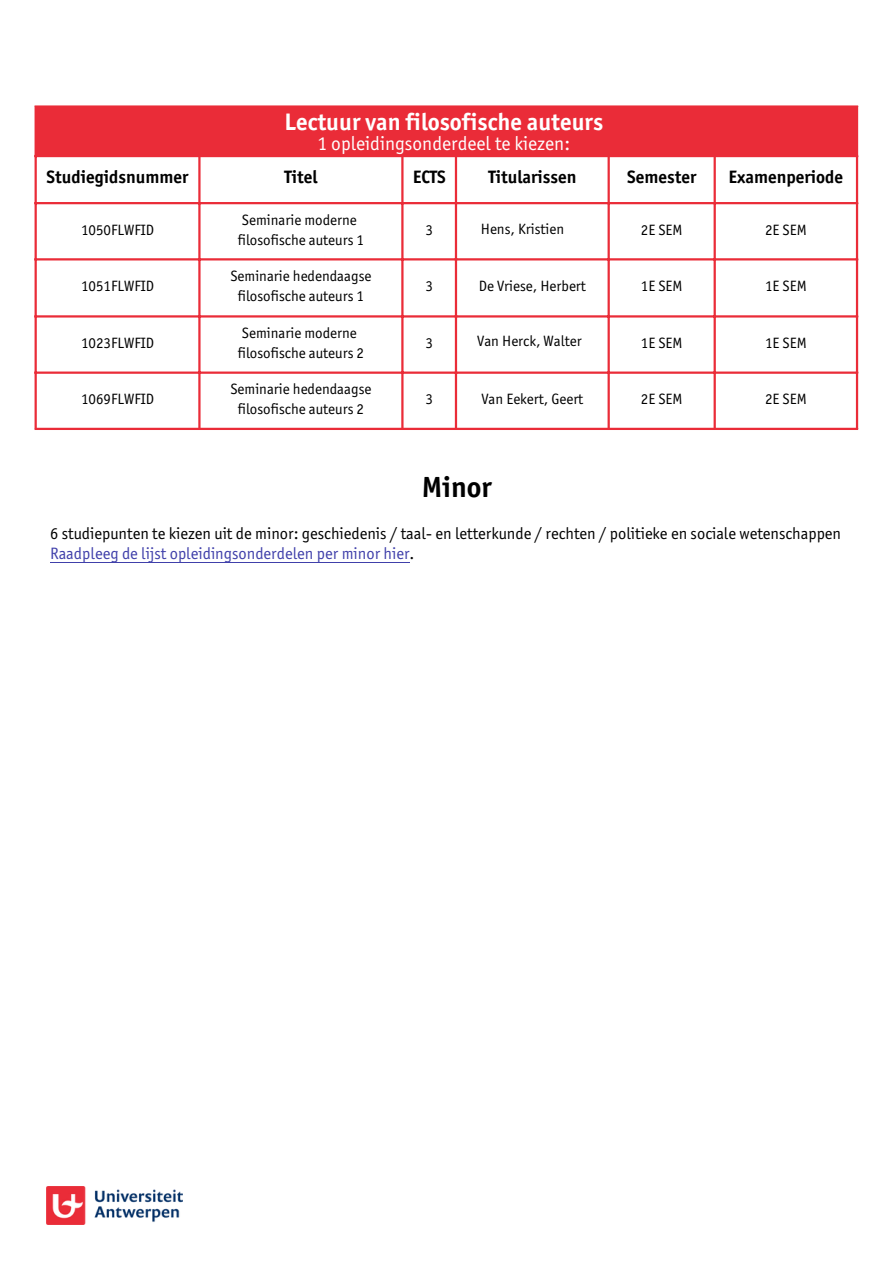
<style>
.page{position:relative;width:893px;height:1264px;background:#fff}
.page>*{position:absolute;margin:0;border:0;box-sizing:border-box;transform-origin:0 0}
.t1{font:700 29.25px "Officina Sans ITC Pro";color:#000}
.t2{font:700 24px "Officina Sans ITC Pro";color:#fff}
.t3{font:19.5px "Officina Sans ITC Pro";color:#fff}
.t4{font:700 18px "Officina Sans ITC Std";color:#000}
.t5{font:16.5px/19.8px "Officina Sans ITC Pro";color:#000}
.t6{font:15px/20.2px "Officina Sans ITC Std";color:#000;text-align:center}
.t7{font:15px "Officina Sans ITC Pro";color:#000}
.s1{color:#4040aa}
</style>
<div class="page">
<img style="left:46px;top:1186px;width:136px;height:38px">
<div style="left:35px;top:106px;width:822px;height:50px;background:#ea2c38"></div>
<hr style="left:35px;top:108px;width:2px;height:320px;background:#ea2c38">
<hr style="left:198px;top:157px;width:2px;height:271px;background:#ea2c38">
<hr style="left:401px;top:157px;width:2px;height:271px;background:#ea2c38">
<hr style="left:455px;top:157px;width:2px;height:271px;background:#ea2c38">
<hr style="left:607px;top:157px;width:2px;height:271px;background:#ea2c38">
<hr style="left:713px;top:157px;width:2px;height:271px;background:#ea2c38">
<hr style="left:855px;top:108px;width:3px;height:320px;background:#ea2c38">
<hr style="left:35px;top:105px;width:823px;height:3px;background:#ea2c38">
<hr style="left:35px;top:155px;width:823px;height:2px;background:#ea2c38">
<hr style="left:35px;top:202px;width:823px;height:2px;background:#ea2c38">
<hr style="left:35px;top:258px;width:823px;height:2px;background:#ea2c38">
<hr style="left:35px;top:315px;width:823px;height:2px;background:#ea2c38">
<hr style="left:35px;top:371px;width:823px;height:3px;background:#ea2c38">
<hr style="left:35px;top:428px;width:823px;height:2px;background:#ea2c38">
<hr style="left:50px;top:562px;width:359px;height:1px;background:#4040aa">
<p class="t2" style="left:284px;top:107px;width:320px">Lectuur van filosofische auteurs</p>
<h3 class="t3" style="left:317px;top:132px;width:254px">1 opleidingsonderdeel te kiezen:</h3>
<p class="t4" style="left:47px;top:170px;width:143px">Studiegidsnummer</p>
<p class="t4" style="left:284px;top:170px;width:34px">Titel</p>
<p class="t4" style="left:412px;top:170px;width:34px">ECTS</p>
<p class="t4" style="left:488px;top:170px;width:89px">Titularissen</p>
<p class="t4" style="left:627px;top:170px;width:71px">Semester</p>
<p class="t4" style="left:728px;top:170px;width:116px">Examenperiode</p>
<p class="t6" style="left:81px;top:221px;width:74px">1050FLWFID</p>
<p class="t6" style="left:242px;top:210px;width:116px">Seminarie moderne</p>
<p class="t6" style="left:238px;top:231px;width:128px">filosofische auteurs 1</p>
<p class="t6" style="left:425px;top:221px;width:9px">3</p>
<p class="t7" style="left:481px;top:220px;width:85px">Hens, Kristien</p>
<p class="t6" style="left:640px;top:221px;width:43px">2E SEM</p>
<p class="t6" style="left:765px;top:221px;width:43px">2E SEM</p>
<p class="t6" style="left:81px;top:277px;width:74px">1051FLWFID</p>
<p class="t6" style="left:230px;top:267px;width:143px">Seminarie hedendaagse filosofische auteurs 1</p>
<p class="t6" style="left:425px;top:277px;width:9px">3</p>
<p class="t6" style="left:478px;top:277px;width:109px">De Vriese, Herbert</p>
<p class="t6" style="left:640px;top:277px;width:43px">1E SEM</p>
<p class="t6" style="left:765px;top:277px;width:43px">1E SEM</p>
<p class="t6" style="left:81px;top:334px;width:74px">1023FLWFID</p>
<p class="t6" style="left:242px;top:324px;width:116px">Seminarie moderne</p>
<p class="t6" style="left:238px;top:344px;width:128px">filosofische auteurs 2</p>
<p class="t6" style="left:425px;top:334px;width:9px">3</p>
<p class="t7" style="left:477px;top:332px;width:106px">Van Herck, Walter</p>
<p class="t6" style="left:640px;top:334px;width:43px">1E SEM</p>
<p class="t6" style="left:765px;top:334px;width:43px">1E SEM</p>
<p class="t6" style="left:81px;top:390px;width:74px">1069FLWFID</p>
<p class="t6" style="left:230px;top:380px;width:143px">Seminarie hedendaagse filosofische auteurs 2</p>
<p class="t6" style="left:425px;top:390px;width:9px">3</p>
<p class="t6" style="left:481px;top:390px;width:103px">Van Eekert, Geert</p>
<p class="t6" style="left:640px;top:390px;width:43px">2E SEM</p>
<p class="t6" style="left:765px;top:390px;width:43px">2E SEM</p>
<h1 class="t1" style="left:422px;top:468px;width:71px">Minor</h1>
<p class="t5" style="left:50px;top:524px;width:792px">6 studiepunten te kiezen uit de minor: geschiedenis / taal- en letterkunde / rechten / politieke en sociale wetenschappen<br><span class="s1">Raadpleeg de lijst opleidingsonderdelen per minor hier</span>.</p>
</div>
